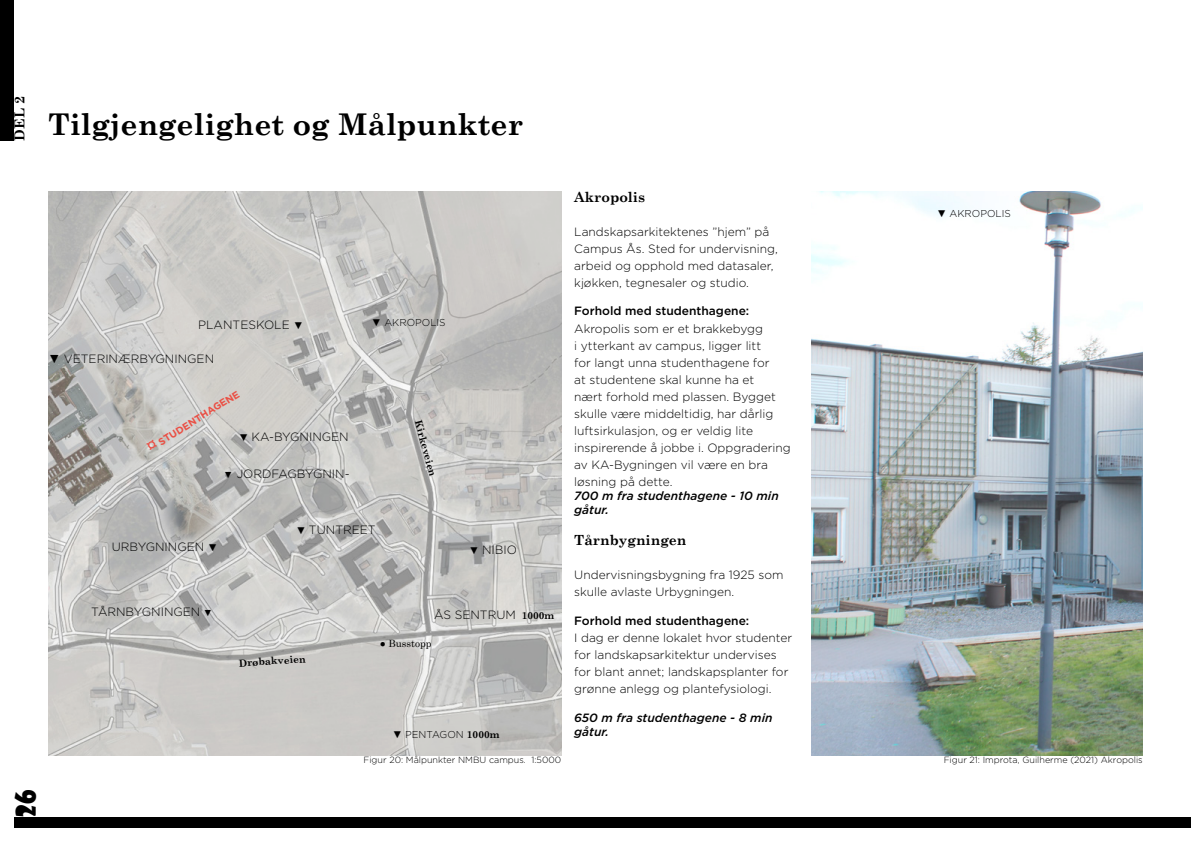
<style>
.page{position:relative;width:1191px;height:842px;background:#fff}
.page>*{position:absolute;margin:0;border:0;box-sizing:border-box;transform-origin:0 0}
.t1{font:700 30px "Century Schoolbook";color:#000}
.t2{font:27px "Showcard Gothic";color:#000}
.t3{font:700 14px "Century Schoolbook";color:#000}
.t4{font:300 12px/17px "Gotham";color:#000}
.t5{font:italic 500 12px/14.4px "Gotham";color:#000}
.t6{font:500 12px "Gotham";color:#000}
.t7{font:300 10px "Gotham";color:#000}
.t8{font:700 10px "Century Schoolbook";color:#000}
.t9{font:700 10px "Gotham";color:#ea5045}
.t10{font:10px "Century Schoolbook";color:#000}
.t11{font:300 9px "Gotham";color:#000}
.s1{font-family:"Century Schoolbook";font-weight:700;font-size:10px}
.s2{font-family:"Century Schoolbook";font-weight:700}
.s3{font-family:"Century Schoolbook";font-size:16px}
.s4{font-family:"Century Schoolbook";font-weight:700;font-size:9px}
.s5{font-weight:700}
</style>
<div class="page">
<img style="left:811px;top:191px;width:331px;height:564px">
<div style="left:14px;top:818px;width:1177px;height:10px;background:#000"></div>
<div style="left:0;top:1px;width:14px;height:140px;background:#000"></div>
<img style="left:48px;top:191px;width:513px;height:564px">
<p class="t3" style="left:9px;top:141px;width:46px;rotate:-90deg">DEL 2</p>
<h1 class="t1" style="left:48px;top:101px;width:476px">Tilgjengelighet og Målpunkter</h1>
<h2 class="t2" style="left:8px;top:817px;width:28px;rotate:-90deg">26</h2>
<p class="t4" style="left:198px;top:315px;width:107px">PLANTESKOLE <span class="s1">▼</span></p>
<p class="t4" style="left:48px;top:349px;width:167px"><span class="s2">▼</span> VETERINÆRBYGNINGEN</p>
<p class="t9" style="left:145px;top:444px;width:107px;rotate:-32deg"><span class="s3">¤</span> STUDENTHAGENE</p>
<p class="t4" style="left:239px;top:428px;width:112px"><span class="s1">▼</span> KA-BYGNINGEN</p>
<p class="t4" style="left:224px;top:465px;width:127px"><span class="s4">▼</span> JORDFAGBYGNIN-</p>
<p class="t7" style="left:371px;top:316px;width:76px"><span class="s2">▼</span> AKROPOLIS</p>
<p class="t8" style="left:426px;top:418px;width:59px;rotate:75deg">Kirkeveien</p>
<p class="t4" style="left:112px;top:537px;width:108px">URBYGNINGEN <span class="s1">▼</span></p>
<p class="t4" style="left:91px;top:603px;width:123px">TÅRNBYGNINGEN <span class="s4">▼</span></p>
<p class="t4" style="left:296px;top:521px;width:81px"><span class="s1">▼</span> TUNTREET</p>
<p class="t4" style="left:469px;top:541px;width:49px"><span class="s1">▼</span> NIBIO</p>
<p class="t4" style="left:434px;top:605px;width:122px">ÅS SENTRUM <span class="s1">1000m</span></p>
<p class="t8" style="left:238px;top:655px;width:69px;rotate:-4deg">Drøbakveien</p>
<p class="t10" style="left:380px;top:635px;width:53px"><span class="s5">●</span> Busstopp</p>
<p class="t7" style="left:392px;top:728px;width:108px"><span class="s2">▼</span> PENTAGON <span class="s2">1000m</span></p>
<p class="t11" style="left:363px;top:754px;width:199px">Figur 20: Målpunkter NMBU campus. 1:5000</p>
<p class="t3" style="left:574px;top:186px;width:72px">Akropolis</p>
<p class="t4" style="left:574px;top:223px;width:205px">Landskapsarkitektenes ”hjem” på Campus Ås. Sted for undervisning, arbeid og opphold med datasaler, kjøkken, tegnesaler og studio.</p>
<p class="t6" style="left:574px;top:303px;width:176px">Forhold med studenthagene:</p>
<p class="t4" style="left:574px;top:319px;width:218px">Akropolis som er et brakkebygg<br>i ytterkant av campus, ligger litt<br>for langt unna studenthagene for<br>at studentene skal kunne ha et<br>nært forhold med plassen. Bygget skulle være middeltidig, har dårlig luftsirkulasjon, og er veldig lite inspirerende å jobbe i. Oppgradering av KA-Bygningen vil være en bra løsning på dette.</p>
<p class="t5" style="left:574px;top:488px;width:206px">700 m fra studenthagene - 10 min gåtur.</p>
<p class="t3" style="left:574px;top:529px;width:114px">Tårnbygningen</p>
<p class="t4" style="left:574px;top:566px;width:211px">Undervisningsbygning fra 1925 som skulle avlaste Urbygningen.</p>
<p class="t6" style="left:574px;top:613px;width:176px">Forhold med studenthagene:</p>
<p class="t4" style="left:574px;top:629px;width:219px">I dag er denne lokalet hvor studenter for landskapsarkitektur undervises for blant annet; landskapsplanter for grønne anlegg og plantefysiologi.</p>
<p class="t5" style="left:574px;top:710px;width:200px">650 m fra studenthagene - 8 min gåtur.</p>
<p class="t7" style="left:936px;top:207px;width:76px"><span class="s2">▼</span> AKROPOLIS</p>
<p class="t11" style="left:943px;top:754px;width:200px">Figur 21: Improta, Guilherme (2021) Akropolis</p>
</div>
